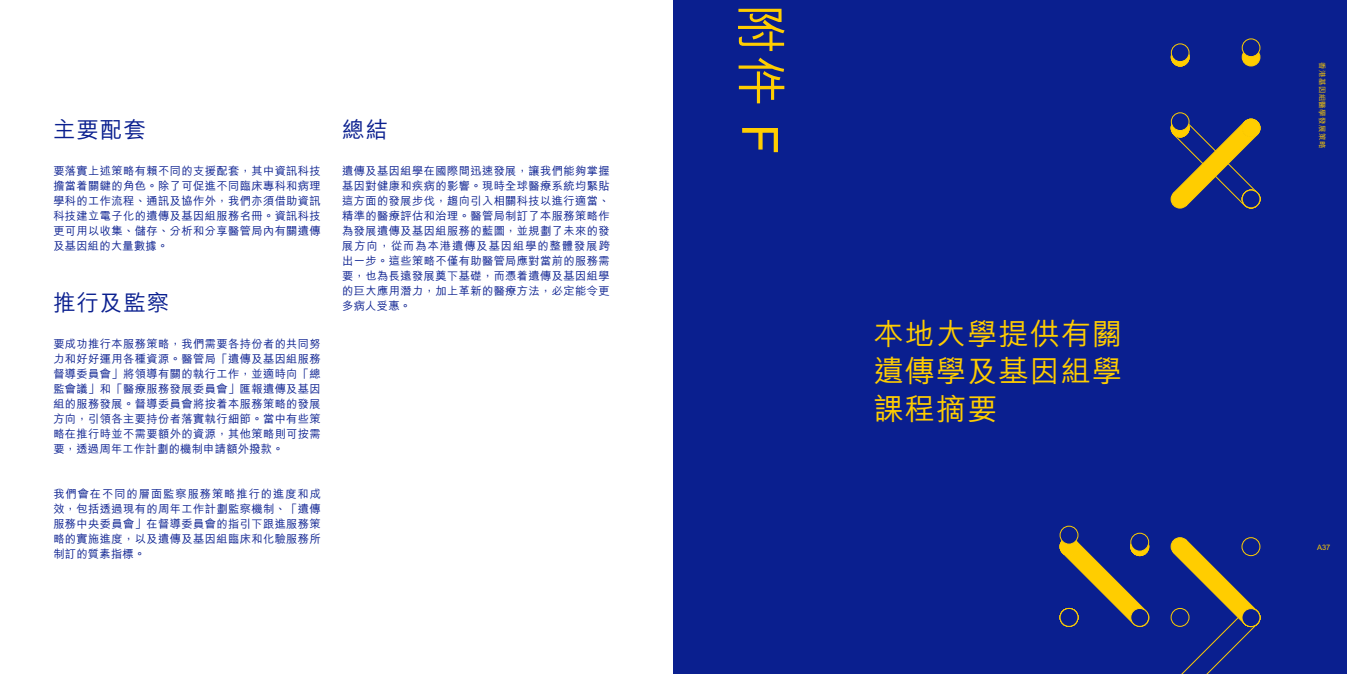
<style>
.page{position:relative;width:1347px;height:674px;background:#fff}
.page>*{position:absolute;margin:0;border:0;box-sizing:border-box;transform-origin:0 0}
.t1{font:500 50px "M Hei HK";color:#ffcd00}
.t2{font:500 30px/37.5px "M Hei HK";letter-spacing:.04em;color:#ffcd00;text-align:justify}
.t3{font:500 22.5px "M Hei HK";letter-spacing:.04em;color:#0a1f8f}
.t4{font:500 11.25px/15px "M Hei HK";letter-spacing:.035em;color:#0a1f8f;text-align:justify}
.t5{font:500 7.5px "M Hei HK";letter-spacing:.05em;color:#ffcd00}
</style>
<div class="page">
<div style="left:673px;top:0;width:673px;height:673px;background:#0a1f8f"></div>
<svg style="left:1170px;top:537px;width:90px;height:136px"></svg>
<svg style="left:1060px;top:536px;width:89px;height:91px"></svg>
<svg style="left:1170px;top:118px;width:90px;height:91px"></svg>
<div style="left:1241px;top:537px;width:19px;height:18px;background:#0a1f8f;border:1px solid #ffcd00;border-radius:50%"></div>
<svg style="left:1241px;top:607px;width:19px;height:19px"></svg>
<div style="left:1130px;top:607px;width:19px;height:19px;background:#0a1f8f;border:1px solid #ffcd00;border-radius:50%"></div>
<svg style="left:1170px;top:607px;width:19px;height:19px"></svg>
<div style="left:1130px;top:537px;width:19px;height:18px;background:#ffcd00;border:1px solid #ffcd00;border-radius:50%"></div>
<div style="left:1130px;top:532px;width:19px;height:19px;background:#0a1f8f;border:1px solid #ffcd00;border-radius:50%"></div>
<div style="left:1060px;top:537px;width:18px;height:18px;background:#ffcd00;border-radius:50%"></div>
<div style="left:1059px;top:537px;width:19px;height:18px;border:1px solid #ffcd00;border-radius:50%"></div>
<div style="left:1060px;top:526px;width:18px;height:17px;background:#0a1f8f;border-radius:50%"></div>
<div style="left:1059px;top:525px;width:19px;height:19px;border:1px solid #ffcd00;border-radius:50%"></div>
<svg style="left:1059px;top:607px;width:19px;height:19px"></svg>
<div style="left:1170px;top:48px;width:19px;height:18px;background:#ffcd00;border:1px solid #ffcd00;border-radius:50%"></div>
<div style="left:1242px;top:48px;width:17px;height:18px;background:#ffcd00;border-radius:50%"></div>
<div style="left:1241px;top:48px;width:19px;height:18px;border:1px solid #ffcd00;border-radius:50%"></div>
<div style="left:1242px;top:39px;width:17px;height:18px;background:#0a1f8f;border-radius:50%"></div>
<div style="left:1241px;top:38px;width:19px;height:19px;border:1px solid #ffcd00;border-radius:50%"></div>
<div style="left:1242px;top:119px;width:17px;height:18px;background:#ffcd00;border-radius:50%"></div>
<div style="left:1241px;top:119px;width:19px;height:18px;border:1px solid #ffcd00;border-radius:50%"></div>
<div style="left:1170px;top:119px;width:19px;height:18px;background:#ffcd00;border:1px solid #ffcd00;border-radius:50%"></div>
<div style="left:1170px;top:112px;width:19px;height:19px;background:#0a1f8f;border:1px solid #ffcd00;border-radius:50%"></div>
<svg style="left:1241px;top:189px;width:19px;height:19px"></svg>
<div style="left:1242px;top:190px;width:17px;height:18px;background:#0a1f8f;border-radius:50%"></div>
<div style="left:1241px;top:189px;width:19px;height:19px;border:1px solid #ffcd00;border-radius:50%"></div>
<div style="left:1170px;top:43px;width:19px;height:19px;background:#0a1f8f;border:1px solid #ffcd00;border-radius:50%"></div>
<p class="t3" style="left:53px;top:113px;width:94px">主要配套</p>
<p class="t4" style="left:53px;top:162px;width:269px">要落實上述策略有賴不同的支援配套，其中資訊科技擔當着關鍵的角色。除了可促進不同臨床專科和病理學科的工作流程、通訊及協作外，我們亦須借助資訊科技建立電子化的遺傳及基因組服務名冊。資訊科技更可用以收集、儲存、分析和分享醫管局內有關遺傳及基因組的大量數據。</p>
<p class="t3" style="left:53px;top:286px;width:118px">推行及監察</p>
<p class="t4" style="left:53px;top:335px;width:269px">要成功推行本服務策略，我們需要各持份者的共同努力和好好運用各種資源。醫管局「遺傳及基因組服務督導委員會」將領導有關的執行工作，並適時向「總監會議」和「醫療服務發展委員會」匯報遺傳及基因組的服務發展。督導委員會將按着本服務策略的發展方向，引領各主要持份者落實執行細節。當中有些策略在推行時並不需要額外的資源，其他策略則可按需要，透過周年工作計劃的機制申請額外撥款。</p>
<p class="t4" style="left:53px;top:485px;width:269px">我們會在不同的層面監察服務策略推行的進度和成效，包括透過現有的周年工作計劃監察機制、「遺傳服務中央委員會」在督導委員會的指引下跟進服務策略的實施進度，以及遺傳及基因組臨床和化驗服務所制訂的質素指標。</p>
<p class="t3" style="left:342px;top:113px;width:47px">總結</p>
<p class="t4" style="left:342px;top:162px;width:269px">遺傳及基因組學在國際間迅速發展，讓我們能夠掌握基因對健康和疾病的影響。現時全球醫療系統均緊貼這方面的發展步伐，趨向引入相關科技以進行適當、精準的醫療評估和治理。醫管局制訂了本服務策略作為發展遺傳及基因組服務的藍圖，並規劃了未來的發展方向，從而為本港遺傳及基因組學的整體發展跨出一步。這些策略不僅有助醫管局應對當前的服務需要，也為長遠發展奠下基礎，而憑着遺傳及基因組學的巨大應用潛力，加上革新的醫療方法，必定能令更多病人受惠。</p>
<h1 class="t1" style="left:797px;top:4px;width:152px;rotate:90deg">附件 F</h1>
<h2 class="t2" style="left:873px;top:312px;width:250px">本地大學提供有關遺傳學及基因組學課程摘要</h2>
<p class="t5" style="left:1327px;top:62px;width:88px;rotate:90deg">香港基因組醫學發展策略</p>
<p class="t5" style="left:1317px;top:541px;width:15px">A37</p>
</div>
